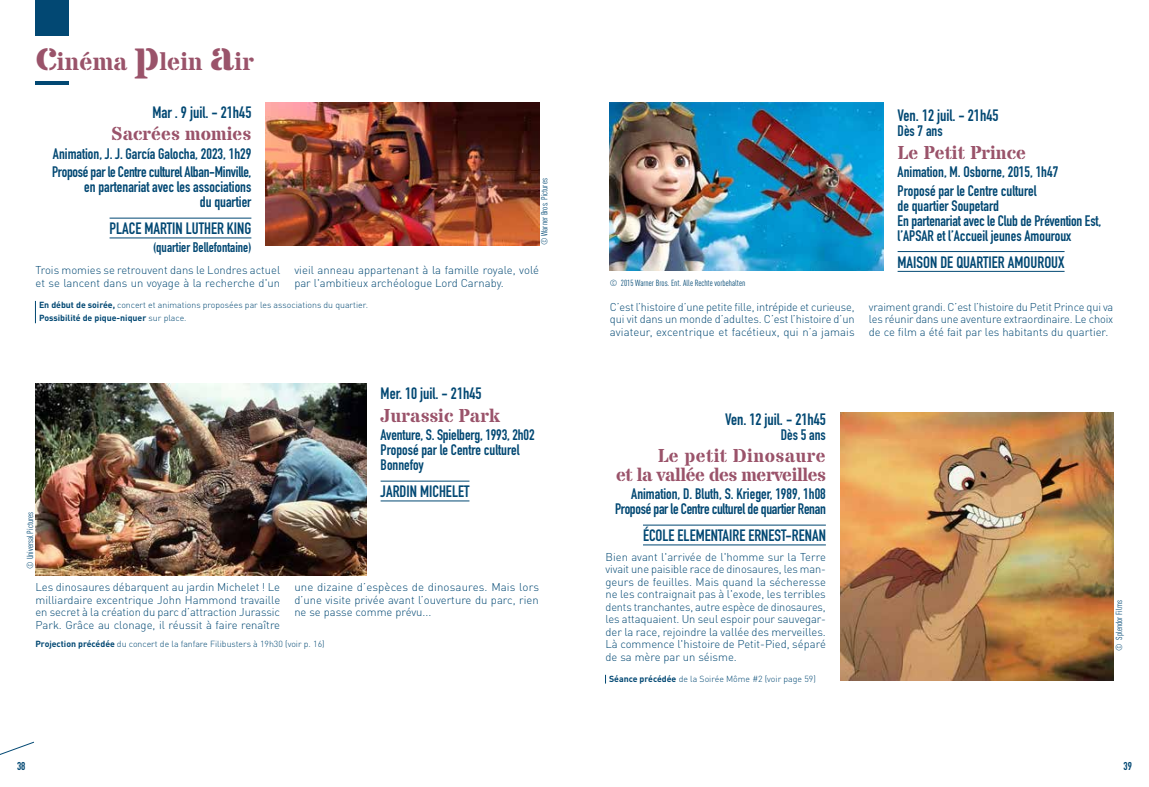
<style>
.page{position:relative;width:1149px;height:787px;background:#fff}
.page>*{position:absolute;margin:0;border:0;box-sizing:border-box;transform-origin:0 0}
.t1{font:700 25px "Stardos Stencil";color:#9a536a}
.t2{font:700 18.75px/18.8px "Stardos Stencil";letter-spacing:-.03em;color:#9a536a;text-align:right}
.t3{font:700 18.75px "Stardos Stencil";color:#9a536a}
.t4{font:700 16.25px "DIN Condensed";color:#024873}
.t5{font:700 15px/15px "DIN Condensed";color:#024873}
.t6{font:700 15px/18.5px "DIN Condensed";letter-spacing:-.02em;color:#024873}
.t7{font:700 13.75px "DIN Condensed";color:#024873}
.t8{font:300 11.25px/12.5px "DINOT";color:#024873;text-align:justify}
.t9{font:700 11.25px "DIN Condensed";color:#024873}
.t10{font:300 8.75px/13.5px "DINOT";color:#024873}
.t11{font:condensed 8.75px "DINOT";color:#024873}
.s1{font-size:43.75px}
.s2{font-weight:700}
</style>
<div class="page">
<div style="left:35px;top:0;width:34px;height:35px;background:#024873"></div>
<hr style="left:35px;top:81px;width:34px;height:4px;background:#024873">
<svg style="left:0;top:741px;width:34px;height:14px"></svg>
<hr style="left:109px;top:218px;width:142px;height:1px;background:#024873">
<hr style="left:109px;top:238px;width:142px;height:1px;background:#024873">
<hr style="left:897px;top:251px;width:167px;height:1px;background:#024873">
<hr style="left:897px;top:271px;width:167px;height:1px;background:#024873">
<hr style="left:642px;top:525px;width:183px;height:1px;background:#024873">
<hr style="left:642px;top:544px;width:183px;height:1px;background:#024873">
<hr style="left:380px;top:481px;width:89px;height:1px;background:#024873">
<hr style="left:380px;top:500px;width:89px;height:1px;background:#024873">
<img style="left:265px;top:103px;width:274px;height:142px">
<img style="left:609px;top:103px;width:274px;height:167px">
<img style="left:840px;top:412px;width:273px;height:268px">
<img style="left:35px;top:383px;width:331px;height:192px">
<svg style="left:35px;top:301px;width:1px;height:22px"></svg>
<h1 class="t1" style="left:36px;top:46px;width:220px"><span class="s1">c</span>inéma <span class="s1">p</span>lein <span class="s1">a</span>ir</h1>
<h3 class="t4" style="left:152px;top:101px;width:100px">Mar . 9 juil. - 21h45</h3>
<h2 class="t3" style="left:111px;top:122px;width:141px">Sacrées momies</h2>
<h3 class="t6" style="left:52px;top:144px;width:201px">Animation, J. J. García Galocha, 2023, 1h29<br>Proposé par le Centre culturel Alban-Minville,</h3>
<h3 class="t5" style="left:84px;top:179px;width:169px;text-align:right">en partenariat avec les associations du quartier</h3>
<h3 class="t4" style="left:109px;top:218px;width:143px">PLACE MARTIN LUTHER KING</h3>
<p class="t7" style="left:153px;top:237px;width:100px">(quartier Bellefontaine)</p>
<p class="t11" style="left:539px;top:245px;width:68px;rotate:-90deg">© Warner Bros. Pictures</p>
<p class="t8" style="left:35px;top:264px;width:246px">Trois momies se retrouvent dans le Londres actuel et se lancent dans un voyage à la recherche d'un</p>
<p class="t8" style="left:294px;top:264px;width:246px">vieil anneau appartenant à la famille royale, volé par l'ambitieux archéologue Lord Carnaby.</p>
<p class="t10" style="left:39px;top:297px;width:330px"><span class="s2">En début de soirée,</span> concert et animations proposées par les associations du quartier.<br><span class="s2">Possibilité de pique-niquer</span> sur place.</p>
<p class="t11" style="left:25px;top:568px;width:58px;rotate:-90deg">© Universal Pictures</p>
<h3 class="t4" style="left:380px;top:383px;width:102px">Mer. 10 juil. - 21h45</h3>
<h2 class="t3" style="left:380px;top:403px;width:120px">Jurassic Park</h2>
<h3 class="t5" style="left:380px;top:427px;width:155px">Aventure, S. Spielberg, 1993, 2h02<br>Proposé par le Centre culturel<br>Bonnefoy</h3>
<h3 class="t4" style="left:380px;top:480px;width:90px">JARDIN MICHELET</h3>
<p class="t8" style="left:35px;top:581px;width:246px">Les dinosaures débarquent au jardin Michelet ! Le milliardaire excentrique John Hammond travaille en secret à la création du parc d’attraction Jurassic Park. Grâce au clonage, il réussit à faire renaître</p>
<p class="t8" style="left:294px;top:581px;width:246px">une dizaine d’espèces de dinosaures. Mais lors d’une visite privée avant l’ouverture du parc, rien ne se passe comme prévu...</p>
<p class="t10" style="left:35px;top:637px;width:290px"><span class="s2">Projection précédée</span> du concert de la fanfare Filibusters à 19h30 (voir p. 16)</p>
<p class="t11" style="left:609px;top:278px;width:137px">© 2015 Warner Bros. Ent. Alle Rechte vorbehalten</p>
<h3 class="t4" style="left:897px;top:105px;width:102px">Ven. 12 juil. - 21h45</h3>
<h3 class="t5" style="left:897px;top:123px;width:47px">Dès 7 ans</h3>
<h2 class="t3" style="left:897px;top:140px;width:130px">Le Petit Prince</h2>
<h3 class="t5" style="left:897px;top:163px;width:162px;line-height:18.5px">Animation, M. Osborne, 2015, 1h47<br>Proposé par le Centre culturel</h3>
<h3 class="t5" style="left:897px;top:198px;width:205px">de quartier Soupetard<br>En partenariat avec le Club de Prévention Est, l’APSAR et l’Accueil jeunes Amouroux</h3>
<h3 class="t4" style="left:897px;top:251px;width:168px">MAISON DE QUARTIER AMOUROUX</h3>
<p class="t8" style="left:609px;top:300px;width:246px">C’est l’histoire d’une petite fille, intrépide et curieuse, qui vit dans un monde d’adultes. C’est l’histoire d’un aviateur, excentrique et facétieux, qui n’a jamais</p>
<p class="t8" style="left:868px;top:300px;width:246px">vraiment grandi. C’est l’histoire du Petit Prince qui va les réunir dans une aventure extraordinaire. Le choix de ce film a été fait par les habitants du quartier.</p>
<h3 class="t4" style="left:724px;top:408px;width:102px">Ven. 12 juil. - 21h45</h3>
<h3 class="t5" style="left:780px;top:427px;width:47px">Dès 5 ans</h3>
<h2 class="t2" style="left:616px;top:447px;width:211px">Le petit Dinosaure<br>et la vallée des merveilles</h2>
<h3 class="t6" style="left:615px;top:486px;width:212px;line-height:15px;text-align:right">Animation, D. Bluth, S. Krieger, 1989, 1h08<br>Proposé par le Centre culturel de quartier Renan</h3>
<h3 class="t4" style="left:642px;top:524px;width:184px">ÉCOLE ELEMENTAIRE ERNEST-RENAN</h3>
<p class="t8" style="left:605px;top:550px;width:222px">Bien avant l'arrivée de l'homme sur la Terre vivait une paisible race de dinosaures, les man&shy;geurs de feuilles. Mais quand la sécheresse ne les contraignait pas à l'exode, les terribles dents tranchantes, autre espèce de dinosaures, les attaquaient. Un seul espoir pour sauvegar&shy;der la race, rejoindre la vallée des merveilles.<br>Là commence l'histoire de Petit-Pied, séparé de sa mère par un séisme.</p>
<p class="t10" style="left:609px;top:671px;width:208px"><span class="s2">Séance précédée</span> de la Soirée Môme #2 (voir page 59)</p>
<p class="t11" style="left:1113px;top:651px;width:52px;rotate:-90deg">© Splendor Films</p>
<p class="t9" style="left:17px;top:758px;width:10px">38</p>
<p class="t9" style="left:1123px;top:758px;width:10px">39</p>
</div>
